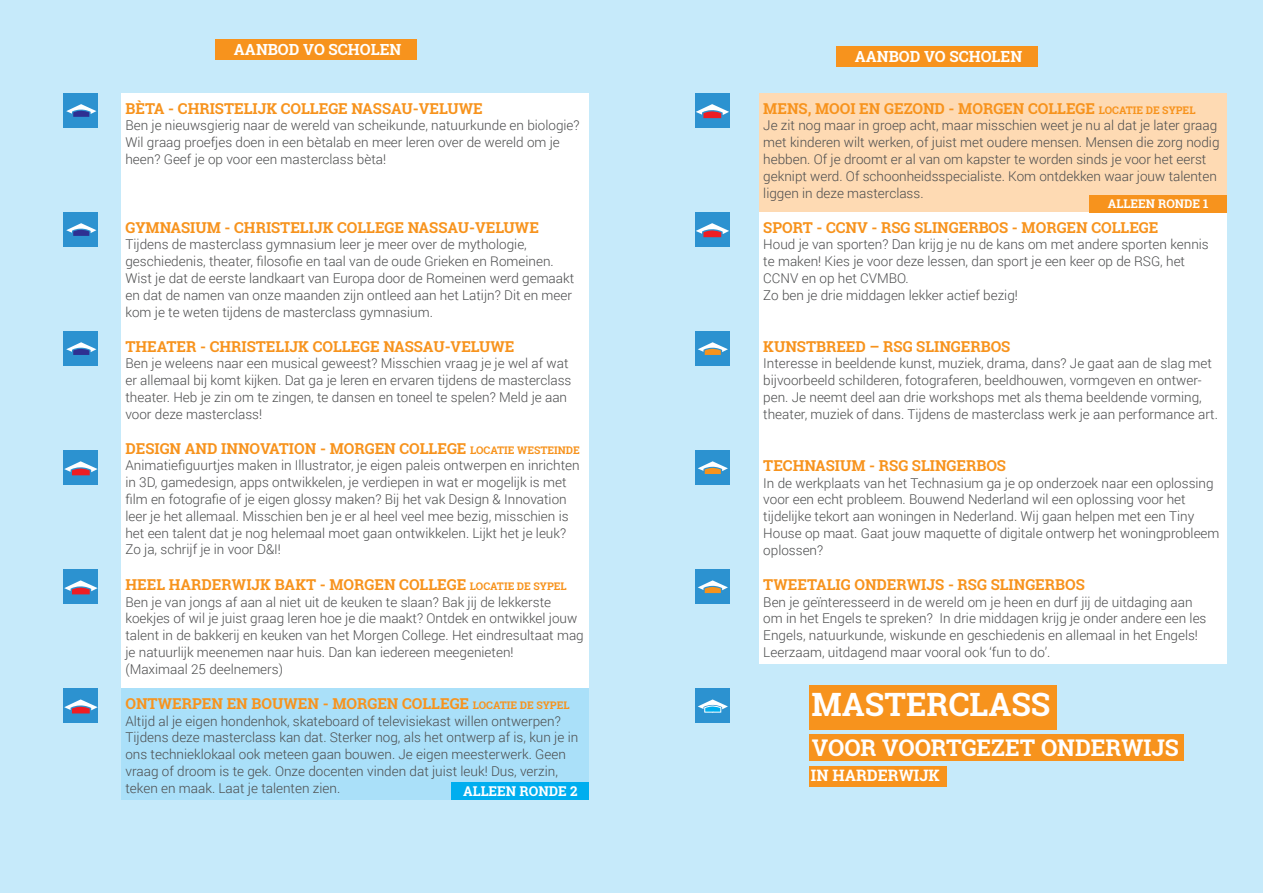
<style>
.page{position:relative;width:1263px;height:893px;background:#c6eafa}
.page>*{position:absolute;margin:0;border:0;box-sizing:border-box;transform-origin:0 0}
.t1{font:700 32.1px "Roboto Slab";color:#fff}
.t2{font:700 22.95px "Roboto Slab";color:#fff}
.t3{font:700 15.75px "Roboto Slab";color:#fff}
.t4{font:700 15.3px "Roboto Slab";color:#fff}
.t5{font:700 15px "Roboto Slab";color:#f7931d}
.t6{font:300 13.5px/16.8px "Roboto";color:#4b4c4d}
.t7{font:700 13.5px "Roboto Slab";color:#fff}
.t8{font:700 12px "Roboto Slab";color:#fff}
.s1{font-size:10.5px}
</style>
<div class="page">
<div style="left:215px;top:40px;width:202px;height:20px;background:#f7931d"></div>
<div style="left:121px;top:94px;width:468px;height:702px;background:#fff"></div>
<div style="left:759px;top:94px;width:468px;height:119px;background:#fedab3"></div>
<div style="left:836px;top:46px;width:202px;height:20px;background:#f7931d"></div>
<div style="left:64px;top:94px;width:34px;height:34px;background:#2c92d0"></div>
<svg style="left:66px;top:104px;width:30px;height:13px"></svg>
<div style="left:695px;top:451px;width:34px;height:34px;background:#2c92d0"></div>
<svg style="left:698px;top:461px;width:30px;height:13px"></svg>
<div style="left:695px;top:570px;width:34px;height:34px;background:#2c92d0"></div>
<svg style="left:698px;top:580px;width:30px;height:13px"></svg>
<div style="left:695px;top:689px;width:34px;height:34px;background:#2c92d0"></div>
<svg style="left:698px;top:699px;width:30px;height:14px"></svg>
<div style="left:695px;top:94px;width:34px;height:34px;background:#2c92d0"></div>
<svg style="left:696px;top:104px;width:33px;height:14px"></svg>
<div style="left:695px;top:213px;width:34px;height:34px;background:#2c92d0"></div>
<svg style="left:696px;top:223px;width:33px;height:14px"></svg>
<div style="left:64px;top:570px;width:34px;height:34px;background:#2c92d0"></div>
<svg style="left:64px;top:580px;width:34px;height:14px"></svg>
<div style="left:809px;top:685px;width:247px;height:45px;background:#f7931d"></div>
<div style="left:809px;top:734px;width:374px;height:27px;background:#f7931d"></div>
<div style="left:809px;top:766px;width:137px;height:20px;background:#f7931d"></div>
<div style="left:759px;top:451px;width:468px;height:123px;background:#fff"></div>
<div style="left:759px;top:570px;width:468px;height:93px;background:#fff"></div>
<div style="left:121px;top:689px;width:468px;height:111px;background:#aae0f9"></div>
<div style="left:759px;top:332px;width:468px;height:119px;background:#fff"></div>
<div style="left:759px;top:213px;width:468px;height:123px;background:#fff"></div>
<div style="left:452px;top:783px;width:137px;height:17px;background:#00aeef"></div>
<div style="left:1089px;top:195px;width:138px;height:17px;background:#f7931d"></div>
<div style="left:64px;top:213px;width:34px;height:34px;background:#2c92d0"></div>
<svg style="left:66px;top:223px;width:30px;height:13px"></svg>
<div style="left:64px;top:332px;width:34px;height:34px;background:#2c92d0"></div>
<svg style="left:66px;top:342px;width:30px;height:13px"></svg>
<div style="left:64px;top:451px;width:34px;height:34px;background:#2c92d0"></div>
<svg style="left:64px;top:461px;width:34px;height:14px"></svg>
<div style="left:64px;top:689px;width:34px;height:34px;background:#2c92d0"></div>
<svg style="left:64px;top:699px;width:34px;height:14px"></svg>
<div style="left:695px;top:332px;width:34px;height:34px;background:#2c92d0"></div>
<svg style="left:698px;top:342px;width:30px;height:13px"></svg>
<p class="t4" style="left:234px;top:39px;width:169px">AANBOD VO SCHOLEN</p>
<p class="t5" style="left:125px;top:98px;width:359px">BÈTA - CHRISTELIJK COLLEGE NASSAU-VELUWE</p>
<p class="t6" style="left:125px;top:117px;width:456px">Ben je nieuwsgierig naar de wereld van scheikunde, natuurkunde en biologie?<br>Wil graag proefjes doen in een bètalab en meer leren over de wereld om je heen? Geef je op voor een masterclass bèta!</p>
<p class="t5" style="left:125px;top:217px;width:415px">GYMNASIUM - CHRISTELIJK COLLEGE NASSAU-VELUWE</p>
<p class="t6" style="left:125px;top:236px;width:403px">Tijdens de masterclass gymnasium leer je meer over de mythologie,</p>
<p class="t6" style="left:125px;top:253px;width:430px">geschiedenis, theater, filosofie en taal van de oude Grieken en Romeinen.</p>
<p class="t6" style="left:125px;top:269px;width:450px">Wist je dat de eerste landkaart van Europa door de Romeinen werd gemaakt en dat de namen van onze maanden zijn ontleed aan het Latijn? Dit en meer kom je te weten tijdens de masterclass gymnasium.</p>
<p class="t5" style="left:125px;top:336px;width:391px">THEATER - CHRISTELIJK COLLEGE NASSAU-VELUWE</p>
<p class="t6" style="left:125px;top:355px;width:448px">Ben je weleens naar een musical geweest? Misschien vraag je je wel af wat er allemaal bij komt kijken. Dat ga je leren en ervaren tijdens de masterclass theater. Heb je zin om te zingen, te dansen en toneel te spelen? Meld je aan voor deze masterclass!</p>
<p class="t5" style="left:125px;top:438px;width:456px">DESIGN AND INNOVATION - MORGEN COLLEGE <span class="s1">LOCATIE WESTEINDE</span></p>
<p class="t6" style="left:125px;top:457px;width:456px">Animatiefiguurtjes maken in Illustrator, je eigen paleis ontwerpen en inrichten in 3D, gamedesign, apps ontwikkelen, je verdiepen in wat er mogelijk is met film en fotografie of je eigen glossy maken? Bij het vak Design &amp; Innovation leer je het allemaal. Misschien ben je er al heel veel mee bezig, misschien is het een talent dat je nog helemaal moet gaan ontwikkelen. Lijkt het je leuk?<br>Zo ja, schrijf je in voor D&amp;I!</p>
<p class="t5" style="left:125px;top:574px;width:443px">HEEL HARDERWIJK BAKT - MORGEN COLLEGE <span class="s1">LOCATIE DE SYPEL</span></p>
<p class="t6" style="left:125px;top:593px;width:460px">Ben je van jongs af aan al niet uit de keuken te slaan? Bak jij de lekkerste koekjes of wil je juist graag leren hoe je die maakt? Ontdek en ontwikkel jouw talent in de bakkerij en keuken van het Morgen College. Het eindresultaat mag je natuurlijk meenemen naar huis. Dan kan iedereen meegenieten!</p>
<p class="t6" style="left:125px;top:660px;width:159px">(Maximaal 25 deelnemers)</p>
<p class="t5" style="left:125px;top:693px;width:446px">ONTWERPEN EN BOUWEN - MORGEN COLLEGE <span class="s1">LOCATIE DE SYPEL</span></p>
<p class="t6" style="left:125px;top:712px;width:454px">Altijd al je eigen hondenhok, skateboard of televisiekast willen ontwerpen?<br>Tijdens deze masterclass kan dat. Sterker nog, als het ontwerp af is, kun je in ons technieklokaal ook meteen gaan bouwen. Je eigen meesterwerk. Geen vraag of droom is te gek. Onze docenten vinden dat juist leuk! Dus, verzin, teken en maak. Laat je talenten zien.</p>
<p class="t7" style="left:463px;top:782px;width:116px">ALLEEN RONDE 2</p>
<p class="t4" style="left:855px;top:46px;width:169px">AANBOD VO SCHOLEN</p>
<p class="t5" style="left:763px;top:98px;width:434px">MENS, MOOI EN GEZOND - MORGEN COLLEGE <span class="s1">LOCATIE DE SYPEL</span></p>
<p class="t6" style="left:763px;top:117px;width:458px">Je zit nog maar in groep acht, maar misschien weet je nu al dat je later graag met kinderen wilt werken, of juist met oudere mensen. Mensen die zorg nodig hebben. Of je droomt er al van om kapster te worden sinds je voor het eerst geknipt werd. Of schoonheidsspecialiste. Kom ontdekken waar jouw talenten liggen in deze masterclass.</p>
<p class="t8" style="left:1108px;top:195px;width:102px">ALLEEN RONDE 1</p>
<p class="t5" style="left:763px;top:217px;width:397px">SPORT - CCNV - RSG SLINGERBOS - MORGEN COLLEGE</p>
<p class="t6" style="left:763px;top:236px;width:447px">Houd je van sporten? Dan krijg je nu de kans om met andere sporten kennis te maken! Kies je voor deze lessen, dan sport je een keer op de RSG, het<br>CCNV en op het CVMBO.</p>
<p class="t6" style="left:763px;top:286px;width:256px">Zo ben je drie middagen lekker actief bezig!</p>
<p class="t5" style="left:763px;top:336px;width:249px">KUNSTBREED – RSG SLINGERBOS</p>
<p class="t6" style="left:763px;top:355px;width:456px">Interesse in beeldende kunst, muziek, drama, dans? Je gaat aan de slag met bijvoorbeeld schilderen, fotograferen, beeldhouwen, vormgeven en ontwer&shy;pen. Je neemt deel aan drie workshops met als thema beeldende vorming, theater, muziek of dans. Tijdens de masterclass werk je aan performance art.</p>
<p class="t5" style="left:763px;top:455px;width:244px">TECHNASIUM - RSG SLINGERBOS</p>
<p class="t6" style="left:763px;top:474px;width:458px">In de werkplaats van het Technasium ga je op onderzoek naar een oplossing voor een echt probleem. Bouwend Nederland wil een oplossing voor het tijdelijke tekort aan woningen in Nederland. Wij gaan helpen met een Tiny House op maat. Gaat jouw maquette of digitale ontwerp het woningprobleem oplossen?</p>
<p class="t5" style="left:763px;top:574px;width:323px">TWEETALIG ONDERWIJS - RSG SLINGERBOS</p>
<p class="t6" style="left:763px;top:593px;width:445px">Ben je geïnteresseerd in de wereld om je heen en durf jij de uitdaging aan om in het Engels te spreken? In drie middagen krijg je onder andere een les Engels, natuurkunde, wiskunde en geschiedenis en allemaal in het Engels!<br>Leerzaam, uitdagend maar vooral ook ‘fun to do’.</p>
<p class="t1" style="left:812px;top:682px;width:240px">MASTERCLASS</p>
<p class="t2" style="left:812px;top:732px;width:369px">VOOR VOORTGEZET ONDERWIJS</p>
<p class="t3" style="left:811px;top:764px;width:130px">IN HARDERWIJK</p>
</div>
